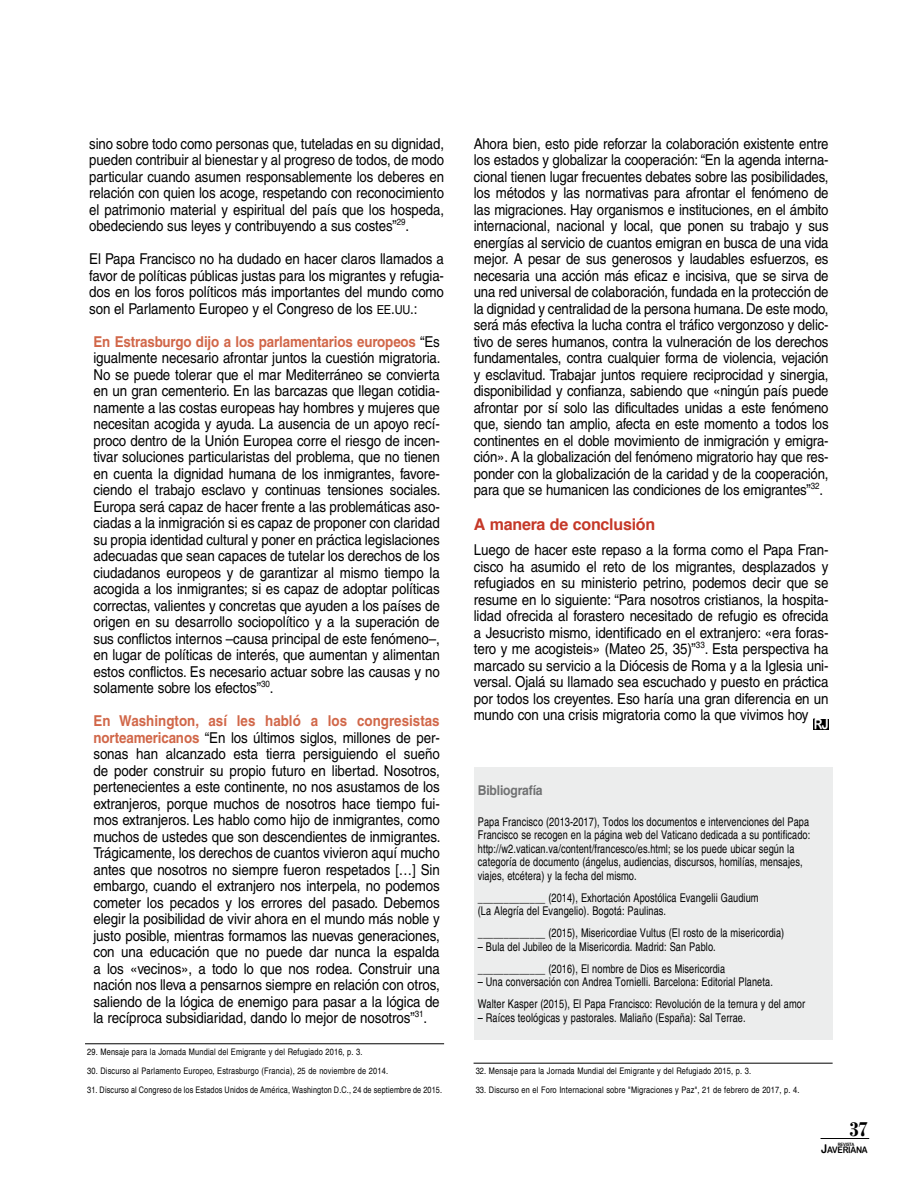
<style>
.page{position:relative;width:918px;height:1188px;background:#fff}
.page>*{position:absolute;margin:0;border:0;box-sizing:border-box;transform-origin:0 0}
.t1{font:700 21px "Bodoni";color:#000;scale:.9 1}
.t2{font:700 16.2px "Helvetica";letter-spacing:-.015em;color:#c53828}
.t3{font:15px/16.5px "Helvetica";letter-spacing:-.01em;color:#000;text-align:justify;scale:.89 1}
.t4{font:15px/16.5px "Helvetica";letter-spacing:-.01em;color:#000;text-align:justify;scale:.88 1}
.t5{font:700 15px "Helvetica CE";letter-spacing:-.01em;color:#d16749;scale:.89 1}
.t6{font:14.1px "Arial Rounded MT Bold";color:#fff;scale:.87 1}
.t7{font:700 13.5px "Helvetica";letter-spacing:-.015em;color:#707172;scale:.9 1}
.t8{font:condensed 12px/13.5px "Helvetica";letter-spacing:.01em;color:#000;scale:.93 1}
.t9{font:condensed 9px "Helvetica";letter-spacing:.02em;color:#000}
.t10{font:9px "Arial Rounded MT Bold";letter-spacing:-.035em;color:#000;scale:.9 1}
.t11{font:4.5px "Arial Rounded MT Bold";letter-spacing:-.04em;color:#000;scale:.9 1}
.s1{font-size:12.3px}
.s2{font-family:"Helvetica";font-weight:400;color:#000}
.s3{font-family:"Helvetica CE";font-weight:700;color:#d16749}
.s4{font-size:12px}
</style>
<div class="page">
<hr style="left:821px;top:1138px;width:48px;height:1px;background:#000">
<hr style="left:474px;top:1063px;width:359px;height:1px;background:#000">
<hr style="left:85px;top:1044px;width:359px;height:1px;background:#000">
<div style="left:474px;top:767px;width:358px;height:273px;background:#eceded"></div>
<div style="left:814px;top:719px;width:15px;height:11px;background:#000"></div>
<p class="t4" style="left:89px;top:135px;width:405px">sino sobre todo como personas que, tuteladas en su dignidad, pueden contribuir al bienestar y al progreso de todos, de modo particular cuando asumen responsablemente los deberes en relación con quien los acoge, respetando con reconocimiento el patrimonio material y espiritual del país que los hospeda, obedeciendo sus leyes y contribuyendo a sus costes”<sup>29</sup>.</p>
<p class="t3" style="left:89px;top:251px;width:400px">El Papa Francisco no ha dudado en hacer claros llamados a favor de políticas públicas justas para los migrantes y refugia&shy;dos en los foros políticos más importantes del mundo como son el Parlamento Europeo y el Congreso de los <span class="s1">EE</span>.<span class="s1">UU</span>.:</p>
<p class="t5" style="left:94px;top:332px;width:391px">En Estrasburgo dijo a los parlamentarios europeos <span class="s2">“Es</span></p>
<p class="t3" style="left:93px;top:350px;width:392px">igualmente necesario afrontar juntos la cuestión migratoria.<br>No se puede tolerar que el mar Mediterráneo se convierta en un gran cementerio. En las barcazas que llegan cotidia&shy;namente a las costas europeas hay hombres y mujeres que necesitan acogida y ayuda. La ausencia de un apoyo recí&shy;proco dentro de la Unión Europea corre el riesgo de incen&shy;tivar soluciones particularistas del problema, que no tienen en cuenta la dignidad humana de los inmigrantes, favore&shy;ciendo el trabajo esclavo y continuas tensiones sociales.<br>Europa será capaz de hacer frente a las problemáticas aso&shy;ciadas a la inmigración si es capaz de proponer con claridad su propia identidad cultural y poner en práctica legislaciones adecuadas que sean capaces de tutelar los derechos de los ciudadanos europeos y de garantizar al mismo tiempo la acogida a los inmigrantes; si es capaz de adoptar políticas correctas, valientes y concretas que ayuden a los países de origen en su desarrollo sociopolítico y a la superación de sus conflictos internos –causa principal de este fenómeno–, en lugar de políticas de interés, que aumentan y alimentan estos conflictos. Es necesario actuar sobre las causas y no solamente sobre los efectos”<sup>30</sup>.</p>
<p class="t5" style="left:93px;top:712px;width:391px">En Washington, así les habló a los congresistas</p>
<p class="t3" style="left:93px;top:729px;width:391px"><span class="s3">norteamericanos</span> “En los últimos siglos, millones de per&shy;sonas han alcanzado esta tierra persiguiendo el sueño de poder construir su propio futuro en libertad. Nosotros, pertenecientes a este continente, no nos asustamos de los extranjeros, porque muchos de nosotros hace tiempo fui&shy;mos extranjeros. Les hablo como hijo de inmigrantes, como muchos de ustedes que son descendientes de inmigrantes.<br>Trágicamente, los derechos de cuantos vivieron aquí mucho antes que nosotros no siempre fueron respetados […] Sin embargo, cuando el extranjero nos interpela, no podemos cometer los pecados y los errores del pasado. Debemos elegir la posibilidad de vivir ahora en el mundo más noble y justo posible, mientras formamos las nuevas generaciones, con una educación que no puede dar nunca la espalda a los «vecinos», a todo lo que nos rodea. Construir una nación nos lleva a pensarnos siempre en relación con otros, saliendo de la lógica de enemigo para pasar a la lógica de la recíproca subsidiaridad, dando lo mejor de nosotros”<sup>31</sup>.</p>
<p class="t9" style="left:87px;top:1046px;width:277px">29. Mensaje para la Jornada Mundial del Emigrante y del Refugiado 2016, p. 3.</p>
<p class="t9" style="left:87px;top:1065px;width:302px">30. Discurso al Parlamento Europeo, Estrasburgo (Francia), 25 de noviembre de 2014.</p>
<p class="t9" style="left:87px;top:1084px;width:357px">31. Discurso al Congreso de los Estados Unidos de América, Washington D.C., 24 de septiembre de 2015.</p>
<p class="t4" style="left:474px;top:135px;width:405px">Ahora bien, esto pide reforzar la colaboración existente entre los estados y globalizar la cooperación: “En la agenda interna&shy;cional tienen lugar frecuentes debates sobre las posibilidades, los métodos y las normativas para afrontar el fenómeno de las migraciones. Hay organismos e instituciones, en el ámbito internacional, nacional y local, que ponen su trabajo y sus energías al servicio de cuantos emigran en busca de una vida mejor. A pesar de sus generosos y laudables esfuerzos, es necesaria una acción más eficaz e incisiva, que se sirva de una red universal de colaboración, fundada en la protección de la dignidad y centralidad de la persona humana. De este modo, será más efectiva la lucha contra el tráfico vergonzoso y delic&shy;tivo de seres humanos, contra la vulneración de los derechos fundamentales, contra cualquier forma de violencia, vejación y esclavitud. Trabajar juntos requiere reciprocidad y sinergia, disponibilidad y confianza, sabiendo que «ningún país puede afrontar por sí solo las dificultades unidas a este fenómeno que, siendo tan amplio, afecta en este momento a todos los continentes en el doble movimiento de inmigración y emigra&shy;ción». A la globalización del fenómeno migratorio hay que res&shy;ponder con la globalización de la caridad y de la cooperación, para que se humanicen las condiciones de los emigrantes”<sup>32</sup>.</p>
<p class="t2" style="left:474px;top:514px;width:183px">A manera de conclusión</p>
<p class="t3" style="left:474px;top:542px;width:400px">Luego de hacer este repaso a la forma como el Papa Fran&shy;cisco ha asumido el reto de los migrantes, desplazados y refugiados en su ministerio petrino, podemos decir que se resume en lo siguiente: “Para nosotros cristianos, la hospita&shy;lidad ofrecida al forastero necesitado de refugio es ofrecida a Jesucristo mismo, identificado en el extranjero: «era foras&shy;tero y me acogisteis» (Mateo 25, 35)”<sup>33</sup>. Esta perspectiva ha marcado su servicio a la Diócesis de Roma y a la Iglesia uni&shy;versal. Ojalá su llamado sea escuchado y puesto en práctica por todos los creyentes. Eso haría una gran diferencia en un mundo con una crisis migratoria como la que vivimos hoy .</p>
<p class="t6" style="left:814px;top:716px;width:19px">RJ</p>
<p class="t7" style="left:478px;top:782px;width:74px">Bibliografía</p>
<p class="t8" style="left:478px;top:814px;width:359px">Papa Francisco (2013-2017), Todos los documentos e intervenciones del Papa Francisco se recogen en la página web del Vaticano dedicada a su pontificado: http://w2.vatican.va/content/francesco/es.html; se los puede ubicar según la categoría de documento (ángelus, audiencias, discursos, homilías, mensajes, viajes, etcétera) y la fecha del mismo.</p>
<p class="t8" style="left:478px;top:890px;width:303px">_____________ (2014), Exhortación Apostólica Evangelii Gaudium (La Alegría del Evangelio). Bogotá: Paulinas.</p>
<p class="t8" style="left:478px;top:926px;width:331px">_____________ (2015), Misericordiae Vultus (El rosto de la misericordia)</p>
<p class="t8" style="left:478px;top:935px;width:268px;line-height:22px">– Bula del Jubileo de la Misericordia. Madrid: San Pablo. _____________ (2016), El nombre de Dios es Misericordia</p>
<p class="t8" style="left:478px;top:971px;width:353px;line-height:22px">– Una conversación con Andrea Tornielli. Barcelona: Editorial Planeta.<br>Walter Kasper (2015), El Papa Francisco: Revolución de la ternura y del amor</p>
<p class="t8" style="left:478px;top:1010px;width:290px">– Raíces teológicas y pastorales. Maliaño (España): Sal Terrae.</p>
<p class="t9" style="left:476px;top:1065px;width:277px">32. Mensaje para la Jornada Mundial del Emigrante y del Refugiado 2015, p. 3.</p>
<p class="t9" style="left:476px;top:1084px;width:325px">33. Discurso en el Foro Internacional sobre "Migraciones y Paz", 21 de febrero de 2017, p. 4.</p>
<h1 class="t1" style="left:850px;top:1116px;width:22px">37</h1>
<p class="t11" style="left:838px;top:1141px;width:20px">REVISTA</p>
<p class="t10" style="left:821px;top:1144px;width:53px"><span class="s4">J</span>AVERIANA</p>
</div>
